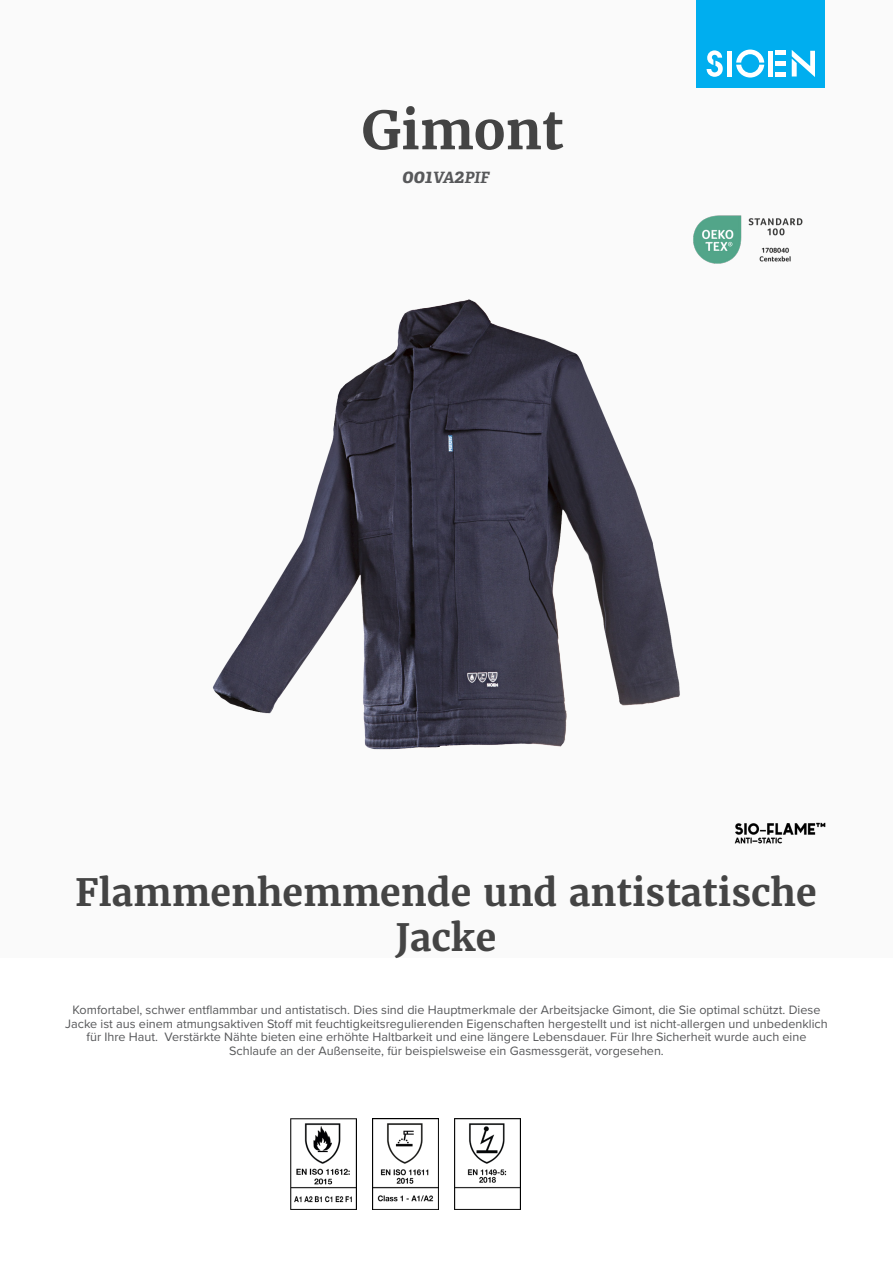
<style>
.page{position:relative;width:893px;height:1263px;background:#fff}
.page>*{position:absolute;margin:0;border:0;box-sizing:border-box;transform-origin:0 0}
.product_name{font:700 52.5px "Merriweather";color:#444}
.product_h2{font:700 37.5px/45px "Merriweather";color:#444;text-align:center}
.product_ref{font:italic 700 15.6px "Adelle";color:#57585a}
.product_description{font:12.6px/13.6px "Proxima Nova";color:#57585a;text-align:center}
.s1{font-size:19.5px}
</style>
<div class="page">
<div style="left:0;top:0;width:893px;height:957px;background:#fafafa"></div>
<div style="left:697px;top:0;width:128px;height:88px;background:#00aeef"></div>
<svg style="left:707px;top:50px;width:16px;height:27px"></svg>
<svg style="left:736px;top:50px;width:28px;height:28px"></svg>
<div style="left:727px;top:51px;width:5px;height:26px;background:#fff"></div>
<div style="left:768px;top:51px;width:5px;height:26px;background:#fff"></div>
<div style="left:775px;top:72px;width:11px;height:5px;background:#fff"></div>
<div style="left:775px;top:61px;width:11px;height:5px;background:#fff"></div>
<hr style="left:775px;top:51px;width:11px;height:4px;background:#fff">
<svg style="left:792px;top:50px;width:23px;height:27px"></svg>
<img style="left:734px;top:822px;width:92px;height:22px">
<img style="left:693px;top:215px;width:110px;height:49px">
<img style="left:290px;top:1118px;width:67px;height:92px">
<img style="left:372px;top:1118px;width:66px;height:92px">
<img style="left:454px;top:1118px;width:67px;height:92px">
<img style="left:212px;top:299px;width:468px;height:451px">
<p class="product_name" style="left:361px;top:97px;width:204px">Gimont</p>
<p class="product_ref" style="left:402px;top:168px;width:89px"><span class="s1">001</span>VA<span class="s1">2</span>PIF</p>
<p class="product_h2" style="left:75px;top:869px;width:743px">Flammenhemmende und antistatische<br>Jacke</p>
<p class="product_description" style="left:65px;top:1002px;width:764px">Komfortabel, schwer entflammbar und antistatisch. Dies sind die Hauptmerkmale der Arbeitsjacke Gimont, die Sie optimal schützt. Diese Jacke ist aus einem atmungsaktiven Stoff mit feuchtigkeitsregulierenden Eigenschaften hergestellt und ist nicht-allergen und unbedenklich für Ihre Haut. Verstärkte Nähte bieten eine erhöhte Haltbarkeit und eine längere Lebensdauer. Für Ihre Sicherheit wurde auch eine Schlaufe an der Außenseite, für beispielsweise ein Gasmessgerät, vorgesehen.</p>
</div>
